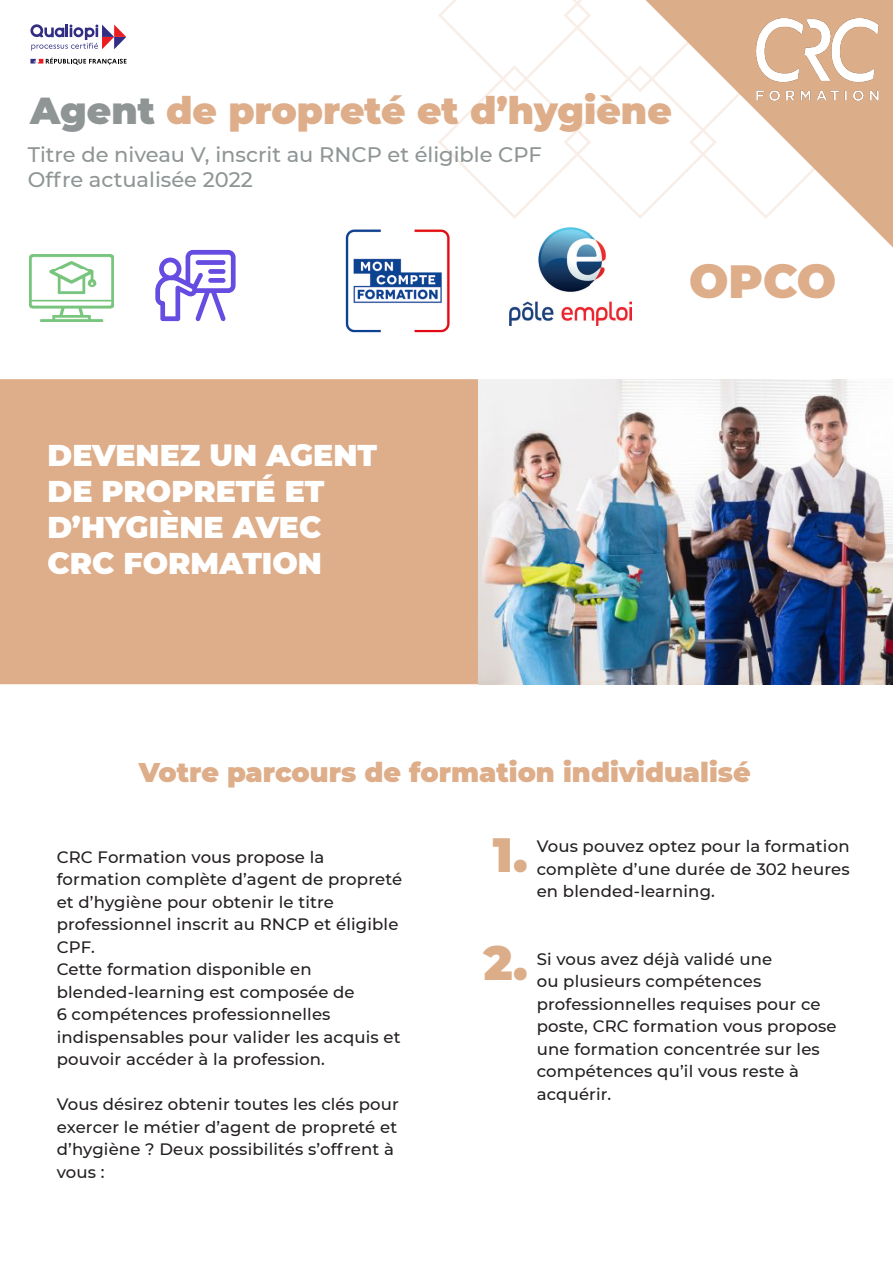
<style>
.page{position:relative;width:893px;height:1263px;background:#fff}
.page>*{position:absolute;margin:0;border:0;box-sizing:border-box;transform-origin:0 0}
.t1{font:900 48px "Montserrat";color:#dcad89}
.t2{font:900 46.5px "Montserrat";color:#dead89}
.t3{font:900 37.5px "Montserrat";color:#dead89}
.t4{font:900 30px/36px "Montserrat";color:#fff}
.t5{font:900 27px "Montserrat";color:#dead89}
.t6{font:500 21px/25.5px "Montserrat";color:#8f9595}
.t7{font:500 16.5px/22.5px "Montserrat";letter-spacing:.01em;color:#231f20}
.s1{color:#8f9495}
</style>
<div class="page">
<div style="left:0;top:379px;width:478px;height:305px;background:#dead89"></div>
<img style="left:478px;top:379px;width:415px;height:305px">
<img style="left:29px;top:254px;width:85px;height:68px">
<svg style="left:155px;top:250px;width:81px;height:71px"></svg>
<div style="left:196px;top:260px;width:29px;height:5px;background:#664ce0;border-radius:2px"></div>
<div style="left:208px;top:269px;width:17px;height:5px;background:#664ce0;border-radius:2px"></div>
<div style="left:208px;top:278px;width:17px;height:5px;background:#664ce0;border-radius:2px"></div>
<img style="left:509px;top:228px;width:123px;height:98px">
<img style="left:346px;top:229px;width:103px;height:103px">
<svg style="left:438px;top:0;width:207px;height:219px"></svg>
<svg style="left:645px;top:0;width:248px;height:247px"></svg>
<img style="left:756px;top:18px;width:127px;height:84px">
<svg style="left:30px;top:24px;width:96px;height:27px"></svg>
<svg style="left:30px;top:58px;width:97px;height:7px"></svg>
<h3 class="t3" style="left:30px;top:90px;width:643px"><span class="s1">Agent</span> de propreté et d’hygiène</h3>
<p class="t6" style="left:28px;top:143px;width:515px">Titre de niveau V, inscrit au RNCP et éligible CPF<br>Offre actualisée 2022</p>
<h2 class="t2" style="left:689px;top:256px;width:149px">OPCO</h2>
<h3 class="t4" style="left:48px;top:437px;width:331px">DEVENEZ UN AGENT<br>DE PROPRETÉ ET<br>D’HYGIÈNE AVEC<br>CRC FORMATION</h3>
<h3 class="t5" style="left:139px;top:757px;width:613px">Votre parcours de formation individualisé</h3>
<p class="t7" style="left:57px;top:847px;width:347px">CRC Formation vous propose la formation complète d’agent de propreté et d’hygiène pour obtenir le titre professionnel inscrit au RNCP et éligible<br>CPF.<br>Cette formation disponible en blended-learning est composée de<br>6 compétences professionnelles indispensables pour valider les acquis et pouvoir accéder à la profession.</p>
<p class="t7" style="left:57px;top:1094px;width:344px">Vous désirez obtenir toutes les clés pour exercer le métier d’agent de propreté et d’hygiène ? Deux possibilités s’offrent à vous :</p>
<h1 class="t1" style="left:493px;top:828px;width:36px">1.</h1>
<p class="t7" style="left:537px;top:836px;width:314px;text-align:justify">Vous pouvez optez pour la formation complète d’une durée de 302 heures en blended-learning.</p>
<h1 class="t1" style="left:483px;top:936px;width:46px">2.</h1>
<p class="t7" style="left:537px;top:949px;width:301px">Si vous avez déjà validé une<br>ou plusieurs compétences professionnelles requises pour ce poste, CRC formation vous propose une formation concentrée sur les compétences qu’il vous reste à acquérir.</p>
</div>
